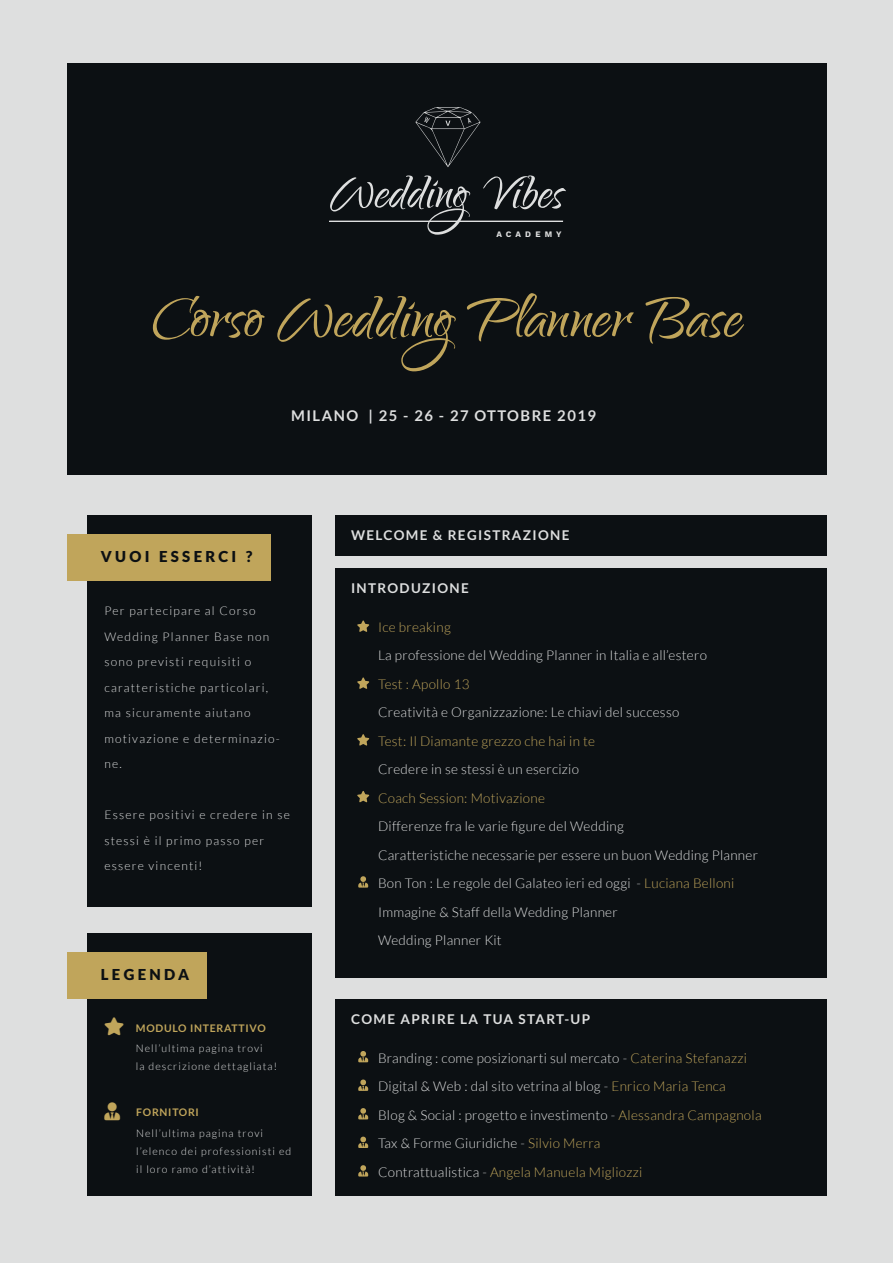
<style>
.page{position:relative;width:893px;height:1263px;background:#dedfdf}
.page>*{position:absolute;margin:0;border:0;box-sizing:border-box;transform-origin:0 0}
.t1{font:77.1px "Qwigley";color:#c0a55b}
.t2{font:900 15px "Lato";letter-spacing:.22em;color:#0c1013}
.t3{font:700 14.85px "Lato";letter-spacing:.1em;color:#dedfdf}
.t4{font:300 13.5px/28.5px "Lato";letter-spacing:.02em;color:#dedfdf}
.t5{font:300 13.5px "Lato";letter-spacing:.02em;color:#c0a55b}
.t6{font:700 13.5px "Lato";letter-spacing:.1em;color:#dedfdf}
.t7{font:300 12px/25.5px "Lato";letter-spacing:.1em;color:#dedfdf}
.t8{font:300 10.5px/18px "Lato";letter-spacing:.1em;color:#dedfdf}
.t9{font:700 10.5px "Lato";letter-spacing:.07em;color:#c0a55b}
.t10{font:700 8.25px "Work Sans";letter-spacing:.5em;color:#dedfdf}
.s1{color:#c0a55b}
</style>
<div class="page">
<div style="left:68px;top:64px;width:758px;height:411px;background:#0c1013"></div>
<svg style="left:330px;top:175px;width:140px;height:60px"></svg>
<svg style="left:483px;top:175px;width:83px;height:34px"></svg>
<svg style="left:415px;top:107px;width:66px;height:60px"></svg>
<hr style="left:329px;top:221px;width:234px;height:1px;background:#dedfdf">
<div style="left:87px;top:933px;width:224px;height:263px;background:#0c1013"></div>
<div style="left:68px;top:952px;width:139px;height:46px;background:#c0a55b"></div>
<div style="left:87px;top:516px;width:224px;height:390px;background:#0c1013"></div>
<div style="left:68px;top:534px;width:203px;height:46px;background:#c0a55b"></div>
<div style="left:335px;top:516px;width:491px;height:40px;background:#0c1013"></div>
<div style="left:335px;top:568px;width:491px;height:410px;background:#0c1013"></div>
<svg style="left:357px;top:791px;width:12px;height:11px"></svg>
<svg style="left:357px;top:734px;width:12px;height:11px"></svg>
<svg style="left:357px;top:677px;width:12px;height:12px"></svg>
<svg style="left:357px;top:620px;width:12px;height:12px"></svg>
<svg style="left:358px;top:876px;width:10px;height:12px"></svg>
<div style="left:335px;top:999px;width:491px;height:197px;background:#0c1013"></div>
<svg style="left:358px;top:1165px;width:10px;height:11px"></svg>
<svg style="left:358px;top:1137px;width:10px;height:11px"></svg>
<svg style="left:358px;top:1108px;width:10px;height:11px"></svg>
<svg style="left:358px;top:1079px;width:10px;height:12px"></svg>
<svg style="left:358px;top:1051px;width:10px;height:11px"></svg>
<p class="t10" style="left:496px;top:230px;width:67px">ACADEMY</p>
<h1 class="t1" style="left:151px;top:276px;width:593px">Corso Wedding Planner Base</h1>
<p class="t3" style="left:291px;top:407px;width:306px">MILANO | 25 - 26 - 27 OTTOBRE 2019</p>
<p class="t2" style="left:101px;top:548px;width:153px">VUOI ESSERCI ?</p>
<p class="t7" style="left:104px;top:598px;width:177px">Per partecipare al Corso<br>Wedding Planner Base non sono previsti requisiti o caratteristiche particolari, ma sicuramente aiutano motivazione e determinazio&shy;ne.</p>
<p class="t7" style="left:104px;top:802px;width:187px">Essere positivi e credere in se stessi è il primo passo per essere vincenti!</p>
<p class="t2" style="left:101px;top:966px;width:90px">LEGENDA</p>
<p class="t9" style="left:136px;top:1022px;width:131px">MODULO INTERATTIVO</p>
<p class="t8" style="left:136px;top:1039px;width:143px">Nell’ultima pagina trovi<br>la descrizione dettagliata!</p>
<p class="t9" style="left:136px;top:1106px;width:64px">FORNITORI</p>
<p class="t8" style="left:136px;top:1124px;width:157px">Nell’ultima pagina trovi l’elenco dei professionisti ed il loro ramo d’attività!</p>
<p class="t6" style="left:351px;top:528px;width:220px">WELCOME &amp; REGISTRAZIONE</p>
<p class="t6" style="left:351px;top:581px;width:119px">INTRODUZIONE</p>
<p class="t5" style="left:378px;top:619px;width:74px">Ice breaking</p>
<p class="t4" style="left:378px;top:641px;width:331px">La professione del Wedding Planner in Italia e all’estero</p>
<p class="t5" style="left:378px;top:676px;width:93px">Test : Apollo 13</p>
<p class="t4" style="left:378px;top:698px;width:303px">Creatività e Organizzazione: Le chiavi del successo</p>
<p class="t5" style="left:378px;top:733px;width:219px">Test: Il Diamante grezzo che hai in te</p>
<p class="t4" style="left:378px;top:755px;width:203px">Credere in se stessi è un esercizio</p>
<p class="t5" style="left:378px;top:790px;width:168px">Coach Session: Motivazione</p>
<p class="t4" style="left:378px;top:812px;width:381px">Differenze fra le varie figure del Wedding<br>Caratteristiche necessarie per essere un buon Wedding Planner Bon Ton : Le regole del Galateo ieri ed oggi - <span class="s1">Luciana Belloni </span>Immagine &amp; Staff della Wedding Planner<br>Wedding Planner Kit</p>
<p class="t6" style="left:351px;top:1012px;width:241px">COME APRIRE LA TUA START-UP</p>
<p class="t4" style="left:378px;top:1043px;width:385px">Branding : come posizionarti sul mercato - <span class="s1">Caterina Stefanazzi </span>Digital &amp; Web : dal sito vetrina al blog - <span class="s1">Enrico Maria Tenca<br></span>Blog &amp; Social : progetto e investimento - <span class="s1">Alessandra Campagnola </span>Tax &amp; Forme Giuridiche - <span class="s1">Silvio Merra<br></span>Contrattualistica - <span class="s1">Angela Manuela Migliozzi</span></p>
</div>
